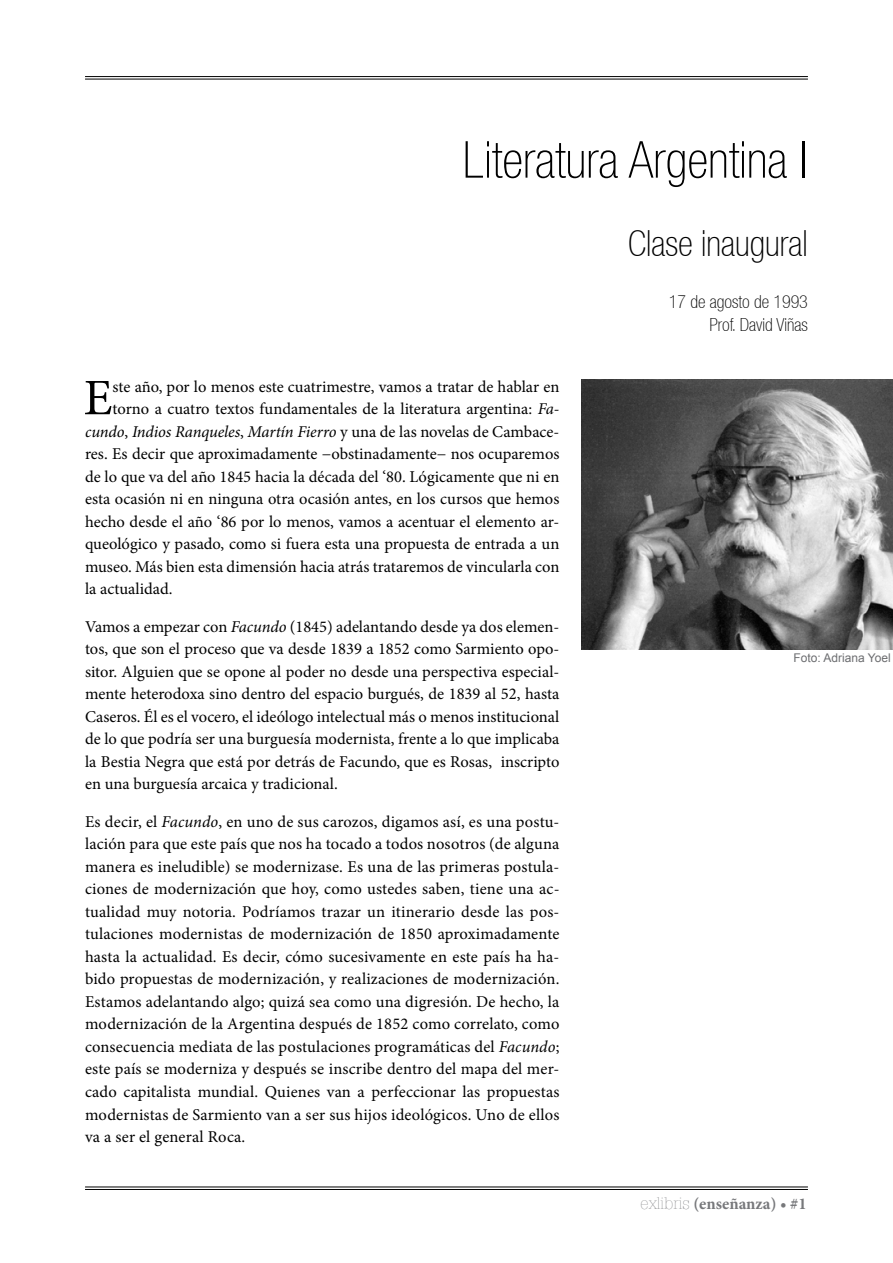
<style>
.page{position:relative;width:893px;height:1263px;background:#fff}
.page>*{position:absolute;margin:0;border:0;box-sizing:border-box;transform-origin:0 0}
.t1{font:51.15px "Minion Pro";color:#000}
.t2{font:100 condensed 51px "Helvetica Neue LT";color:#000}
.t3{font:100 condensed 36px "Helvetica Neue LT";color:#000}
.t4{font:100 condensed 18px/22.5px "Helvetica Neue LT";color:#000;text-align:right}
.t5{font:16.5px/22.5px "Minion Pro";color:#000;text-align:justify}
.t6{font:italic 16.5px "Minion Pro";letter-spacing:-.005em;color:#000}
.t7{font:700 16.5px "Minion Pro";color:#77787b}
.t8{font:12px "Arial";color:#6d6e71}
.s1{font-style:italic}
.s2{font-style:normal}
.s3{font-family:"Glypha LT";font-weight:100}
</style>
<div class="page">
<hr style="left:85px;top:76px;width:723px;height:1px;background:#000">
<hr style="left:85px;top:79px;width:723px;height:1px;background:#000">
<hr style="left:85px;top:1187px;width:723px;height:1px;background:#000">
<hr style="left:85px;top:1189px;width:723px;height:1px;background:#000">
<img style="left:582px;top:380px;width:311px;height:269px">
<h2 class="t2" style="left:462px;top:131px;width:347px">Literatura Argentina I</h2>
<h1 class="t1" style="left:84px;top:364px;width:31px">E</h1>
<p class="t5" style="left:113px;top:375px;width:448px">ste año, por lo menos este cuatrimestre, vamos a tratar de hablar en</p>
<p class="t5" style="left:113px;top:398px;width:448px">torno a cuatro textos fundamentales de la literatura argentina: <span class="s1">Fa-</span></p>
<p class="t6" style="left:85px;top:420px;width:476px">cundo<span class="s2">,</span> Indios Ranqueles<span class="s2">,</span> Martín Fierro <span class="s2">y una de las novelas de Cambace-</span></p>
<p class="t5" style="left:85px;top:443px;width:476px">res. Es decir que aproximadamente −obstinadamente− nos ocuparemos</p>
<p class="t5" style="left:85px;top:465px;width:476px">de lo que va del año 1845 hacia la década del ‘80. Lógicamente que ni en</p>
<p class="t5" style="left:85px;top:488px;width:476px">esta ocasión ni en ninguna otra ocasión antes, en los cursos que hemos</p>
<p class="t5" style="left:85px;top:510px;width:476px">hecho desde el año ‘86 por lo menos, vamos a acentuar el elemento ar-</p>
<p class="t5" style="left:85px;top:533px;width:476px">queológico y pasado, como si fuera esta una propuesta de entrada a un</p>
<p class="t5" style="left:85px;top:555px;width:476px">museo. Más bien esta dimensión hacia atrás trataremos de vincularla con</p>
<p class="t5" style="left:85px;top:578px;width:89px">la actualidad.</p>
<p class="t5" style="left:85px;top:615px;width:476px">Vamos a empezar con <span class="s1">Facundo</span> (1845) adelantando desde ya dos elemen&shy;tos, que son el proceso que va desde 1839 a 1852 como Sarmiento opo&shy;sitor. Alguien que se opone al poder no desde una perspectiva especial&shy;mente heterodoxa sino dentro del espacio burgués, de 1839 al 52, hasta Caseros. Él es el vocero, el ideólogo intelectual más o menos institucional de lo que podría ser una burguesía modernista, frente a lo que implicaba la Bestia Negra que está por detrás de Facundo, que es Rosas, inscripto en una burguesía arcaica y tradicional.</p>
<p class="t5" style="left:85px;top:810px;width:476px">Es decir, el <span class="s1">Facundo</span>, en uno de sus carozos, digamos así, es una postu&shy;lación para que este país que nos ha tocado a todos nosotros (de alguna manera es ineludible) se modernizase. Es una de las primeras postula&shy;ciones de modernización que hoy, como ustedes saben, tiene una ac&shy;tualidad muy notoria. Podríamos trazar un itinerario desde las pos&shy;tulaciones modernistas de modernización de 1850 aproximadamente hasta la actualidad. Es decir, cómo sucesivamente en este país ha ha&shy;bido propuestas de modernización, y realizaciones de modernización.<br>Estamos adelantando algo; quizá sea como una digresión. De hecho, la modernización de la Argentina después de 1852 como correlato, como consecuencia mediata de las postulaciones programáticas del <span class="s1">Facundo</span>; este país se moderniza y después se inscribe dentro del mapa del mer&shy;cado capitalista mundial. Quienes van a perfeccionar las propuestas modernistas de Sarmiento van a ser sus hijos ideológicos. Uno de ellos va a ser el general Roca.</p>
<h3 class="t3" style="left:628px;top:223px;width:181px">Clase inaugural</h3>
<p class="t4" style="left:669px;top:291px;width:141px">17 de agosto de 1993<br>Prof. David Viñas</p>
<p class="t8" style="left:793px;top:650px;width:99px">Foto: Adriana Yoel</p>
<p class="t7" style="left:640px;top:1192px;width:168px"><span class="s3">exlibris</span> (enseñanza) • #1</p>
</div>
